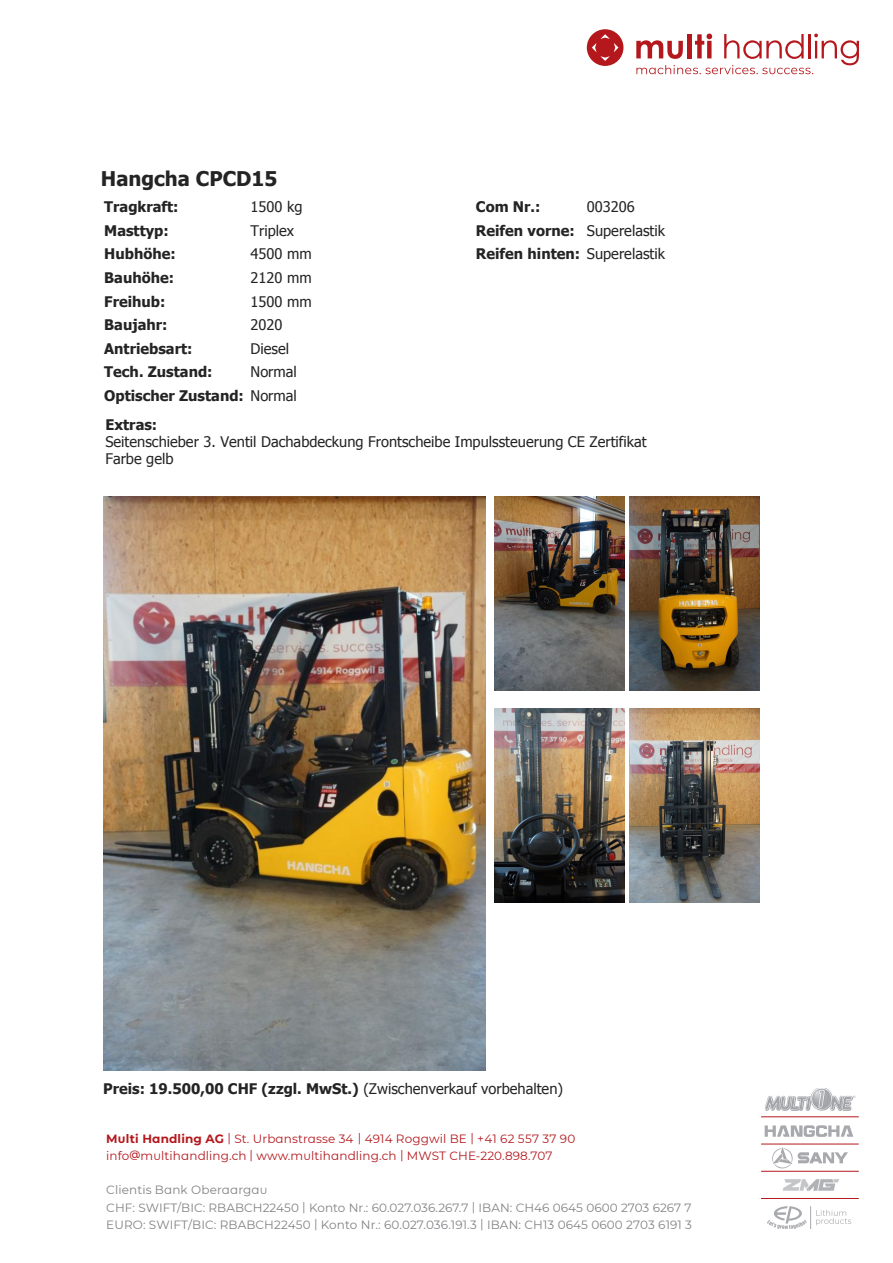
<style>
.page{position:relative;width:893px;height:1263px;background:#fff}
.page>*{position:absolute;margin:0;border:0;box-sizing:border-box;transform-origin:0 0}
.t1{font:700 20.25px "Tahoma";color:#242424}
.t2{font:14.7px/23.7px "Tahoma";color:#242424}
.t3{font:700 14.7px/23.7px "Tahoma";color:#242424;text-align:right}
.t4{font:12px/17.2px "Montserrat";letter-spacing:.005em;color:#808285}
.t5{font:12px/17.2px "Montserrat";letter-spacing:.01em;color:#b4181d}
.s1{font-weight:400}
.s2{font-weight:700}
.s3{font-weight:700;font-size:11.25px}
.s4{font-weight:500;font-size:10.5px}
.s5{font-size:11.25px}
</style>
<div class="page">
<svg style="left:636px;top:34px;width:223px;height:40px"></svg>
<div style="left:587px;top:29px;width:36px;height:37px;background:#b4181d;border-radius:50%"></div>
<svg style="left:592px;top:34px;width:26px;height:27px"></svg>
<hr style="left:761px;top:1116px;width:98px;height:1px;background:#b4181d">
<hr style="left:761px;top:1144px;width:98px;height:1px;background:#b4181d">
<hr style="left:761px;top:1171px;width:98px;height:1px;background:#b4181d">
<hr style="left:761px;top:1198px;width:98px;height:1px;background:#b4181d">
<svg style="left:767px;top:1206px;width:84px;height:23px"></svg>
<svg style="left:765px;top:1125px;width:88px;height:12px"></svg>
<svg style="left:772px;top:1147px;width:76px;height:21px"></svg>
<img style="left:783px;top:1179px;width:57px;height:12px">
<img style="left:765px;top:1088px;width:88px;height:23px">
<img style="left:103px;top:496px;width:383px;height:575px">
<img style="left:495px;top:496px;width:129px;height:195px">
<img style="left:630px;top:496px;width:129px;height:195px">
<img style="left:495px;top:709px;width:129px;height:194px">
<img style="left:630px;top:709px;width:129px;height:194px">
<h1 class="t1" style="left:101px;top:166px;width:178px">Hangcha CPCD15</h1>
<p class="t3" style="left:104px;top:194px;width:76px">Tragkraft:</p>
<p class="t2" style="left:251px;top:194px;width:53px">1500 kg</p>
<p class="t3" style="left:104px;top:218px;width:66px">Masttyp:</p>
<p class="t2" style="left:251px;top:218px;width:45px">Triplex</p>
<p class="t3" style="left:104px;top:242px;width:73px">Hubhöhe:</p>
<p class="t2" style="left:251px;top:242px;width:63px">4500 mm</p>
<p class="t3" style="left:104px;top:265px;width:71px">Bauhöhe:</p>
<p class="t2" style="left:251px;top:265px;width:63px">2120 mm</p>
<p class="t3" style="left:104px;top:289px;width:63px">Freihub:</p>
<p class="t2" style="left:251px;top:289px;width:63px">1500 mm</p>
<p class="t3" style="left:104px;top:312px;width:65px">Baujahr:</p>
<p class="t2" style="left:251px;top:312px;width:33px">2020</p>
<p class="t3" style="left:104px;top:336px;width:90px">Antriebsart:</p>
<p class="t2" style="left:251px;top:336px;width:40px">Diesel</p>
<p class="t3" style="left:104px;top:360px;width:110px">Tech. Zustand:</p>
<p class="t3" style="left:104px;top:360px;width:194px"><span class="s1">Normal<br></span>Optischer Zustand: <span class="s1">Normal</span></p>
<p class="t2" style="left:476px;top:194px;width:191px;text-indent:111px">003206<br><span class="s2">Reifen vorne:</span> Superelastik<br><span class="s2">Reifen hinten:</span> Superelastik</p>
<p class="t3" style="left:476px;top:194px;width:66px">Com Nr.:</p>
<p class="t3" style="left:105px;top:413px;width:53px">Extras:</p>
<p class="t2" style="left:105px;top:433px;width:543px;line-height:16.8px">Seitenschieber 3. Ventil Dachabdeckung Frontscheibe Impulssteuerung CE Zertifikat<br>Farbe gelb</p>
<p class="t3" style="left:103px;top:1076px;width:461px">Preis: 19.500,00 CHF (zzgl. MwSt.) <span class="s1">(Zwischenverkauf vorbehalten)</span></p>
<p class="t5" style="left:106px;top:1129px;width:470px"><span class="s2">M</span><span class="s3">U</span><span class="s2">lti Handling AG</span> | St. Urbanstrasse 34 | 4914 Roggwil BE | +41 62 557 37 90 info<span class="s4">@</span>m<span class="s5">U</span>ltihandling.ch | www.m<span class="s5">U</span>ltihandling.ch | MWST CHE-220.898.707</p>
<p class="t4" style="left:106px;top:1181px;width:587px">Clientis Bank Oberaarga<span class="s5">U<br></span>CHF: SWIFT/BIC: RBABCH22450 | Konto Nr.: 60.027.036.267.7 | IBAN: CH46 0645 0600 2703 6267 7<br>EURO: SWIFT/BIC: RBABCH22450 | Konto Nr.: 60.027.036.191.3 | IBAN: CH13 0645 0600 2703 6191 3</p>
</div>
